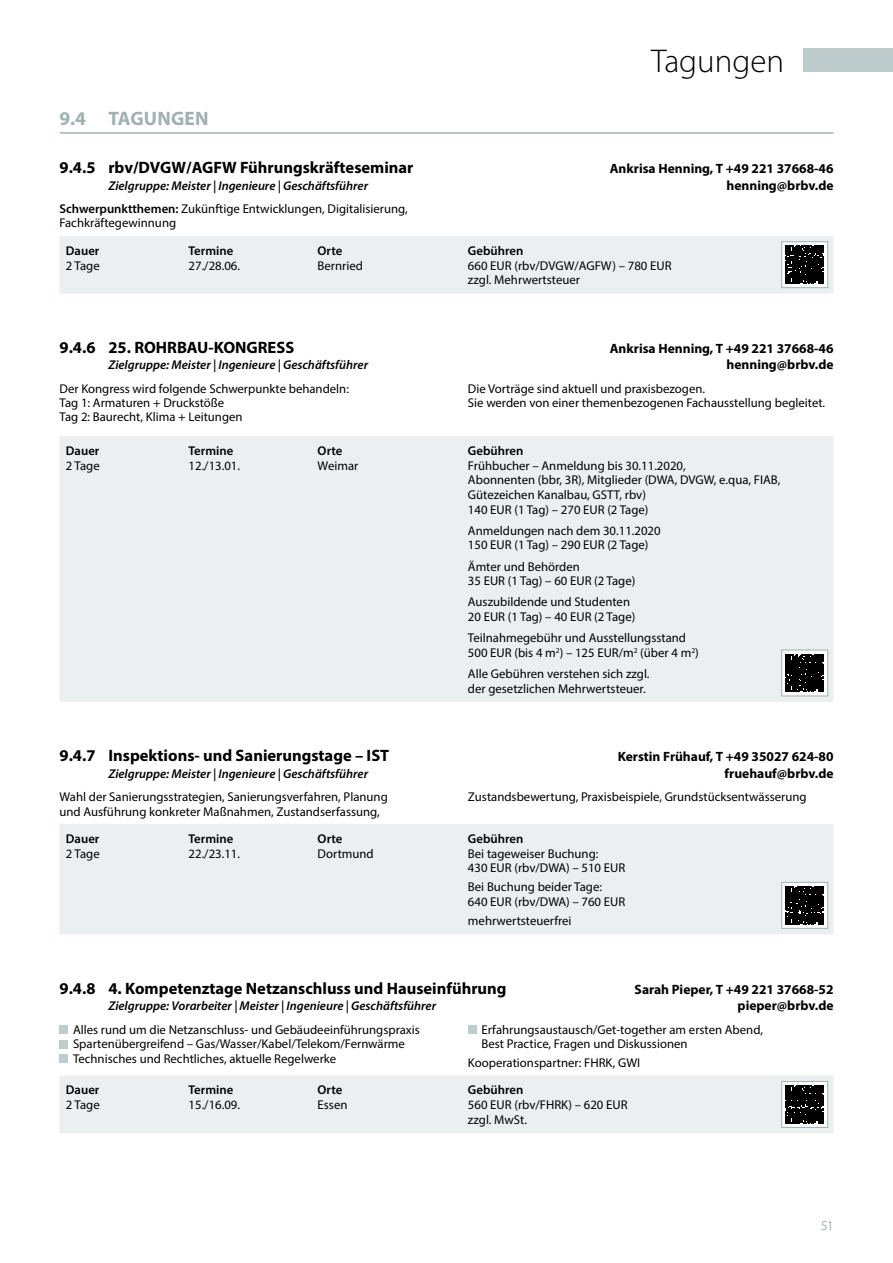
<style>
.page{position:relative;width:893px;height:1263px;background:#fff}
.page>*{position:absolute;margin:0;border:0;box-sizing:border-box;transform-origin:0 0}
.t1{font:300 33px "Myriad Pro";color:#000}
.t2{font:700 19.5px "Myriad Pro";letter-spacing:.01em;color:#a0b1b3}
.t3{font:700 16.5px "Myriad Pro";color:#000}
.t4{font:700 13.5px/16.2px "Myriad Pro";color:#000;text-align:right}
.t5{font:300 13.2px "Myriad Pro";color:#678287}
.t6{font:12.75px/14.7px "Myriad Pro";color:#000}
.t7{font:italic 600 12.75px "Myriad Pro";color:#000}
.t8{font:600 12.75px "Myriad Pro";color:#000}
.s1{font-weight:600}
</style>
<div class="page">
<div style="left:60px;top:1025px;width:8px;height:9px;background:#bfcccd"></div>
<div style="left:60px;top:1039px;width:8px;height:9px;background:#bfcccd"></div>
<div style="left:60px;top:1054px;width:8px;height:9px;background:#bfcccd"></div>
<div style="left:468px;top:1025px;width:9px;height:9px;background:#bfcccd"></div>
<div style="left:60px;top:1075px;width:773px;height:58px;background:#ebeff0"></div>
<div style="left:781px;top:1081px;width:47px;height:47px;border:1px solid #a0b1b3"></div>
<hr style="left:60px;top:132px;width:773px;height:2px;background:#a0b1b3">
<div style="left:60px;top:824px;width:773px;height:110px;background:#ebeff0"></div>
<div style="left:60px;top:436px;width:773px;height:266px;background:#ebeff0"></div>
<svg style="left:783px;top:884px;width:43px;height:43px"></svg>
<svg style="left:786px;top:886px;width:38px;height:38px"></svg>
<div style="left:781px;top:882px;width:47px;height:47px;border:1px solid #a0b1b3"></div>
<div style="left:782px;top:650px;width:46px;height:46px;background:#fff"></div>
<svg style="left:786px;top:654px;width:38px;height:38px"></svg>
<div style="left:781px;top:650px;width:47px;height:46px;border:1px solid #a0b1b3"></div>
<div style="left:60px;top:236px;width:773px;height:58px;background:#ebeff0"></div>
<div style="left:781px;top:241px;width:47px;height:47px;border:1px solid #a0b1b3"></div>
<div style="left:803px;top:48px;width:90px;height:24px;background:#bfcccd"></div>
<h2 class="t2" style="left:60px;top:106px;width:151px">9.4 TAGUNGEN</h2>
<p class="t3" style="left:60px;top:157px;width:356px">9.4.5 rbv/DVGW/AGFW Führungskräfteseminar</p>
<p class="t7" style="left:108px;top:178px;width:261px">Zielgruppe: Meister | Ingenieure | Geschäftsführer</p>
<p class="t6" style="left:60px;top:202px;width:350px;line-height:14.2px"><span class="s1">Schwerpunktthemen:</span> Zukünftige Entwicklungen, Digitalisierung,<br>Fachkräftegewinnung</p>
<p class="t8" style="left:66px;top:242px;width:35px">Dauer</p>
<p class="t6" style="left:66px;top:258px;width:35px">2 Tage</p>
<p class="t8" style="left:189px;top:242px;width:46px">Termine</p>
<p class="t6" style="left:189px;top:258px;width:53px">27./28.06.</p>
<p class="t8" style="left:318px;top:242px;width:26px">Orte</p>
<p class="t6" style="left:318px;top:258px;width:47px">Bernried</p>
<p class="t3" style="left:60px;top:336px;width:236px">9.4.6 25. ROHRBAU-KONGRESS</p>
<p class="t7" style="left:108px;top:357px;width:261px">Zielgruppe: Meister | Ingenieure | Geschäftsführer</p>
<h1 class="t1" style="left:651px;top:41px;width:135px">Tagungen</h1>
<p class="t4" style="left:610px;top:160px;width:225px">Ankrisa Henning, T +49 221 37668-46 henning@brbv.de</p>
<p class="t8" style="left:468px;top:242px;width:57px">Gebühren</p>
<p class="t6" style="left:468px;top:258px;width:205px">660 EUR (rbv/DVGW/AGFW) – 780 EUR zzgl. Mehrwertsteuer</p>
<p class="t4" style="left:610px;top:340px;width:225px">Ankrisa Henning, T +49 221 37668-46 henning@brbv.de</p>
<p class="t6" style="left:60px;top:381px;width:291px;line-height:14.2px">Der Kongress wird folgende Schwerpunkte behandeln:<br>Tag 1: Armaturen + Druckstöße<br>Tag 2: Baurecht, Klima + Leitungen</p>
<p class="t6" style="left:468px;top:381px;width:359px;line-height:14.2px">Die Vorträge sind aktuell und praxisbezogen.<br>Sie werden von einer themenbezogenen Fachausstellung begleitet.</p>
<p class="t8" style="left:66px;top:442px;width:35px">Dauer</p>
<p class="t6" style="left:66px;top:458px;width:35px">2 Tage</p>
<p class="t8" style="left:468px;top:442px;width:57px">Gebühren</p>
<p class="t6" style="left:468px;top:458px;width:314px">Frühbucher – Anmeldung bis 30.11.2020,<br>Abonnenten (bbr, 3R), Mitglieder (DWA, DVGW, e.qua, FIAB, Gütezeichen Kanalbau, GSTT, rbv)<br>140 EUR (1 Tag) – 270 EUR (2 Tage)</p>
<p class="t6" style="left:468px;top:523px;width:194px">Anmeldungen nach dem 30.11.2020<br>150 EUR (1 Tag) – 290 EUR (2 Tage)</p>
<p class="t6" style="left:468px;top:559px;width:169px">Ämter und Behörden<br>35 EUR (1 Tag) – 60 EUR (2 Tage)</p>
<p class="t6" style="left:468px;top:594px;width:169px">Auszubildende und Studenten<br>20 EUR (1 Tag) – 40 EUR (2 Tage)</p>
<p class="t6" style="left:468px;top:630px;width:232px">Teilnahmegebühr und Ausstellungsstand<br>500 EUR (bis 4 m<sup>2</sup>) – 125 EUR/m<sup>2</sup> (über 4 m<sup>2</sup>)</p>
<p class="t6" style="left:468px;top:666px;width:183px">Alle Gebühren verstehen sich zzgl. der gesetzlichen Mehrwertsteuer.</p>
<p class="t8" style="left:189px;top:442px;width:46px">Termine</p>
<p class="t6" style="left:189px;top:458px;width:53px">12./13.01.</p>
<p class="t8" style="left:318px;top:442px;width:26px">Orte</p>
<p class="t6" style="left:318px;top:458px;width:42px">Weimar</p>
<p class="t3" style="left:60px;top:745px;width:331px">9.4.7 Inspektions- und Sanierungstage – IST</p>
<p class="t7" style="left:108px;top:766px;width:261px">Zielgruppe: Meister | Ingenieure | Geschäftsführer</p>
<p class="t4" style="left:618px;top:748px;width:217px">Kerstin Frühauf, T +49 35027 624-80 fruehauf@brbv.de</p>
<p class="t6" style="left:60px;top:790px;width:330px;line-height:14.2px">Wahl der Sanierungsstrategien, Sanierungsverfahren, Planung und Ausführung konkreter Maßnahmen, Zustandserfassung,</p>
<p class="t6" style="left:468px;top:789px;width:340px">Zustandsbewertung, Praxisbeispiele, Grundstücksentwässerung</p>
<p class="t8" style="left:66px;top:830px;width:35px">Dauer</p>
<p class="t6" style="left:66px;top:846px;width:35px">2 Tage</p>
<p class="t8" style="left:468px;top:830px;width:57px">Gebühren</p>
<p class="t6" style="left:468px;top:846px;width:159px">Bei tageweiser Buchung:<br>430 EUR (rbv/DWA) – 510 EUR</p>
<p class="t6" style="left:468px;top:879px;width:159px">Bei Buchung beider Tage:<br>640 EUR (rbv/DWA) – 760 EUR</p>
<p class="t6" style="left:468px;top:913px;width:105px">mehrwertsteuerfrei</p>
<p class="t8" style="left:189px;top:830px;width:46px">Termine</p>
<p class="t6" style="left:189px;top:846px;width:53px">22./23.11.</p>
<p class="t8" style="left:318px;top:830px;width:26px">Orte</p>
<p class="t6" style="left:318px;top:846px;width:58px">Dortmund</p>
<p class="t3" style="left:60px;top:977px;width:449px">9.4.8 4. Kompetenztage Netzanschluss und Hauseinführung</p>
<p class="t7" style="left:108px;top:998px;width:329px">Zielgruppe: Vorarbeiter | Meister | Ingenieure | Geschäftsführer</p>
<p class="t4" style="left:635px;top:981px;width:200px">Sarah Pieper, T +49 221 37668-52 pieper@brbv.de</p>
<p class="t6" style="left:73px;top:1023px;width:348px;line-height:14.2px">Alles rund um die Netzanschluss- und Gebäudeeinführungspraxis<br>Spartenübergreifend – Gas/Wasser/Kabel/Telekom/Fernwärme<br>Technisches und Rechtliches, aktuelle Regelwerke</p>
<p class="t6" style="left:481px;top:1023px;width:283px;line-height:14.2px">Erfahrungsaustausch/Get-together am ersten Abend,<br>Best Practice, Fragen und Diskussionen</p>
<p class="t6" style="left:468px;top:1055px;width:174px">Kooperationspartner: FHRK, GWI</p>
<p class="t8" style="left:66px;top:1082px;width:35px">Dauer</p>
<p class="t6" style="left:66px;top:1097px;width:35px">2 Tage</p>
<p class="t8" style="left:189px;top:1082px;width:46px">Termine</p>
<p class="t6" style="left:189px;top:1097px;width:53px">15./16.09.</p>
<p class="t8" style="left:318px;top:1082px;width:26px">Orte</p>
<p class="t6" style="left:318px;top:1097px;width:31px">Essen</p>
<p class="t8" style="left:468px;top:1082px;width:57px">Gebühren</p>
<p class="t6" style="left:468px;top:1097px;width:161px">560 EUR (rbv/FHRK) – 620 EUR zzgl. MwSt.</p>
<p class="t5" style="left:821px;top:1217px;width:14px">51</p>
</div>
